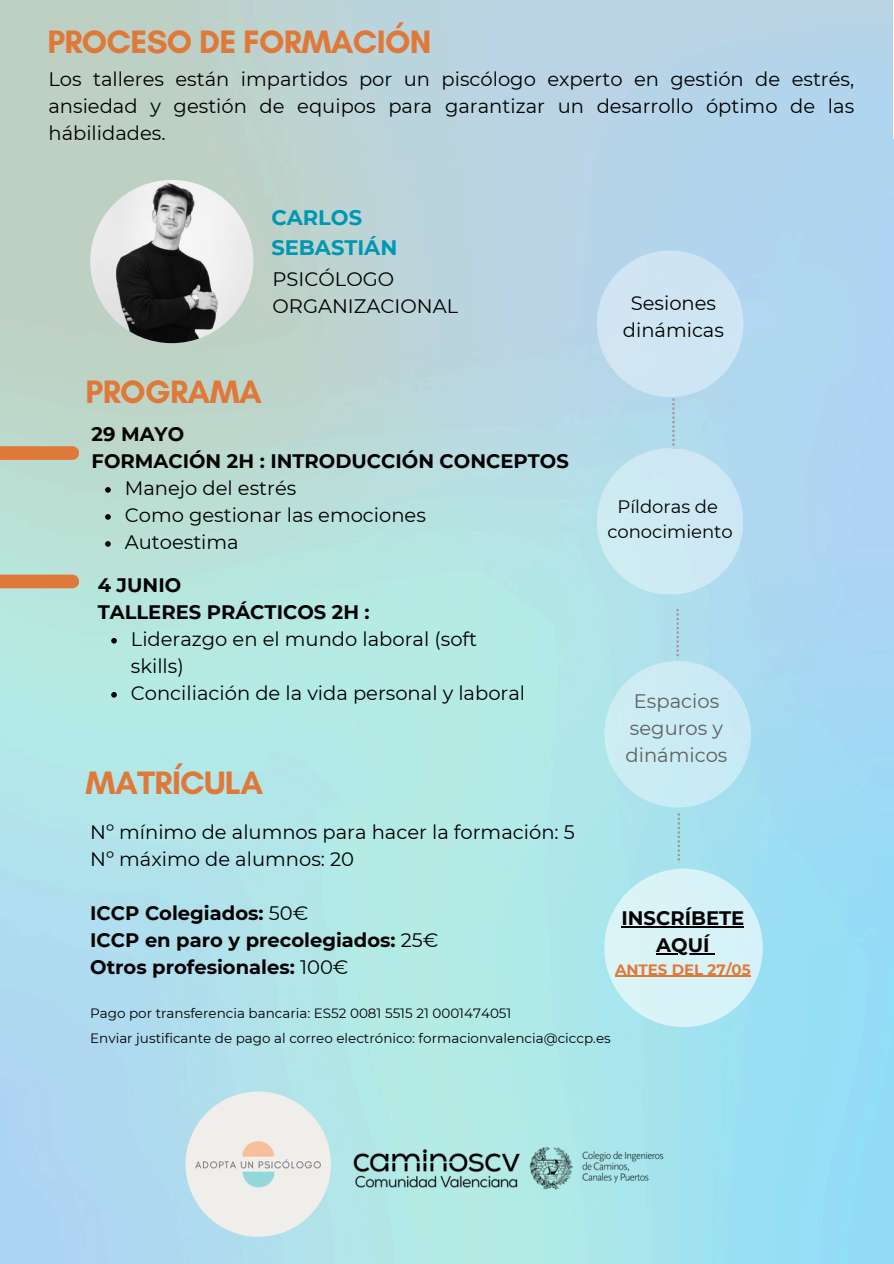
<style>
.page{position:relative;width:894px;height:1264px;background:#fff}
.page>*{position:absolute;margin:0;border:0;box-sizing:border-box;transform-origin:0 0}
.t1{font:700 33px "Glacial Indifference";letter-spacing:-.02em;color:#df7939}
.t2{font:700 21px/29.2px "Montserrat";color:#0097b2}
.t3{font:19.5px/27px "Montserrat";color:#000}
.t4{font:700 19.5px/27px "Montserrat";color:#000}
.t5{font:18px/24.8px "Montserrat";color:#000;text-align:center}
.t6{font:700 15px "Montserrat";color:#df7939}
.t7{font:13.5px "Montserrat";color:#000}
.s1{font-weight:400}
</style>
<div class="page">
<img style="left:0;top:0;width:893px;height:1263px">
<img style="left:90px;top:180px;width:163px;height:163px;border-radius:50%">
<img style="left:185px;top:1091px;width:146px;height:145px;border-radius:50%">
<img style="left:303px;top:1060px;width:404px;height:203px">
<svg style="left:105px;top:487px;width:6px;height:5px"></svg>
<svg style="left:105px;top:514px;width:6px;height:5px"></svg>
<svg style="left:105px;top:541px;width:6px;height:5px"></svg>
<svg style="left:111px;top:638px;width:6px;height:5px"></svg>
<svg style="left:111px;top:692px;width:6px;height:5px"></svg>
<svg style="left:0;top:446px;width:79px;height:13px"></svg>
<svg style="left:0;top:574px;width:79px;height:14px"></svg>
<div style="left:596px;top:250px;width:147px;height:147px;background:#cee6f3;border-radius:50%"></div>
<svg style="left:595px;top:398px;width:150px;height:198px;background:#c1e3ef"></svg>
<div style="left:604px;top:661px;width:146px;height:146px;background:#caebf3;border-radius:50%"></div>
<svg style="left:676px;top:609px;width:2px;height:50px"></svg>
<div style="left:604px;top:868px;width:158px;height:159px;background:#d8f3f8;border-radius:50%"></div>
<hr style="left:621px;top:926px;width:123px;height:1px;background:#000">
<hr style="left:656px;top:953px;width:53px;height:1px;background:#000">
<hr style="left:614px;top:975px;width:136px;height:2px;background:#df7939">
<svg style="left:677px;top:813px;width:2px;height:50px"></svg>
<p class="t1" style="left:47px;top:21px;width:385px">PROCESO DE FORMACIÓN</p>
<p class="t3" style="left:48px;top:66px;width:807px;text-align:justify">Los talleres están impartidos por un piscólogo experto en gestión de estrés, ansiedad y gestión de equipos para garantizar un desarrollo óptimo de las hábilidades.</p>
<h2 class="t2" style="left:271px;top:203px;width:127px">CARLOS<br>SEBASTIÁN</h2>
<h3 class="t3" style="left:272px;top:266px;width:187px">PSICÓLOGO<br>ORGANIZACIONAL</h3>
<h2 class="t1" style="left:86px;top:371px;width:178px">PROGRAMA</h2>
<p class="t3" style="left:622px;top:290px;width:103px;text-align:center">Sesiones dinámicas</p>
<p class="t4" style="left:92px;top:420px;width:478px">29 MAYO<br>FORMACIÓN 2H : INTRODUCCIÓN CONCEPTOS</p>
<p class="t3" style="left:125px;top:474px;width:302px">Manejo del estrés<br>Como gestionar las emociones<br>Autoestima</p>
<h4 class="t4" style="left:98px;top:571px;width:273px">4 JUNIO<br>TALLERES PRÁCTICOS 2H :</h4>
<h1 class="t3" style="left:131px;top:625px;width:348px">Liderazgo en el mundo laboral (soft skills)</h1>
<h5 class="t3" style="left:131px;top:679px;width:396px">Conciliación de la vida personal y laboral</h5>
<p class="t5" style="left:607px;top:494px;width:127px">Píldoras de conocimiento</p>
<h4 class="t3" style="left:625px;top:687px;width:103px;text-align:center">Espacios seguros y dinámicos</h4>
<h4 class="t1" style="left:86px;top:762px;width:179px">MATRÍCULA</h4>
<p class="t3" style="left:90px;top:818px;width:486px">Nº mínimo de alumnos para hacer la formación: 5<br>Nº máximo de alumnos: 20</p>
<p class="t4" style="left:90px;top:899px;width:350px">ICCP Colegiados: <span class="s1">50€<br></span>ICCP en paro y precolegiados: <span class="s1">25€<br></span>Otros profesionales: <span class="s1">100€</span></p>
<p class="t7" style="left:90px;top:1005px;width:422px">Pago por transferencia bancaria: ES52 0081 5515 21 0001474051</p>
<h6 class="t7" style="left:90px;top:1029px;width:522px">Enviar justificante de pago al correo electrónico: formacionvalencia@ciccp.es</h6>
<h1 class="t4" style="left:621px;top:904px;width:124px">INSCRÍBETE</h1>
<h4 class="t4" style="left:656px;top:931px;width:55px">AQUÍ</h4>
<h4 class="t6" style="left:614px;top:960px;width:137px">ANTES DEL 27/05</h4>
</div>
